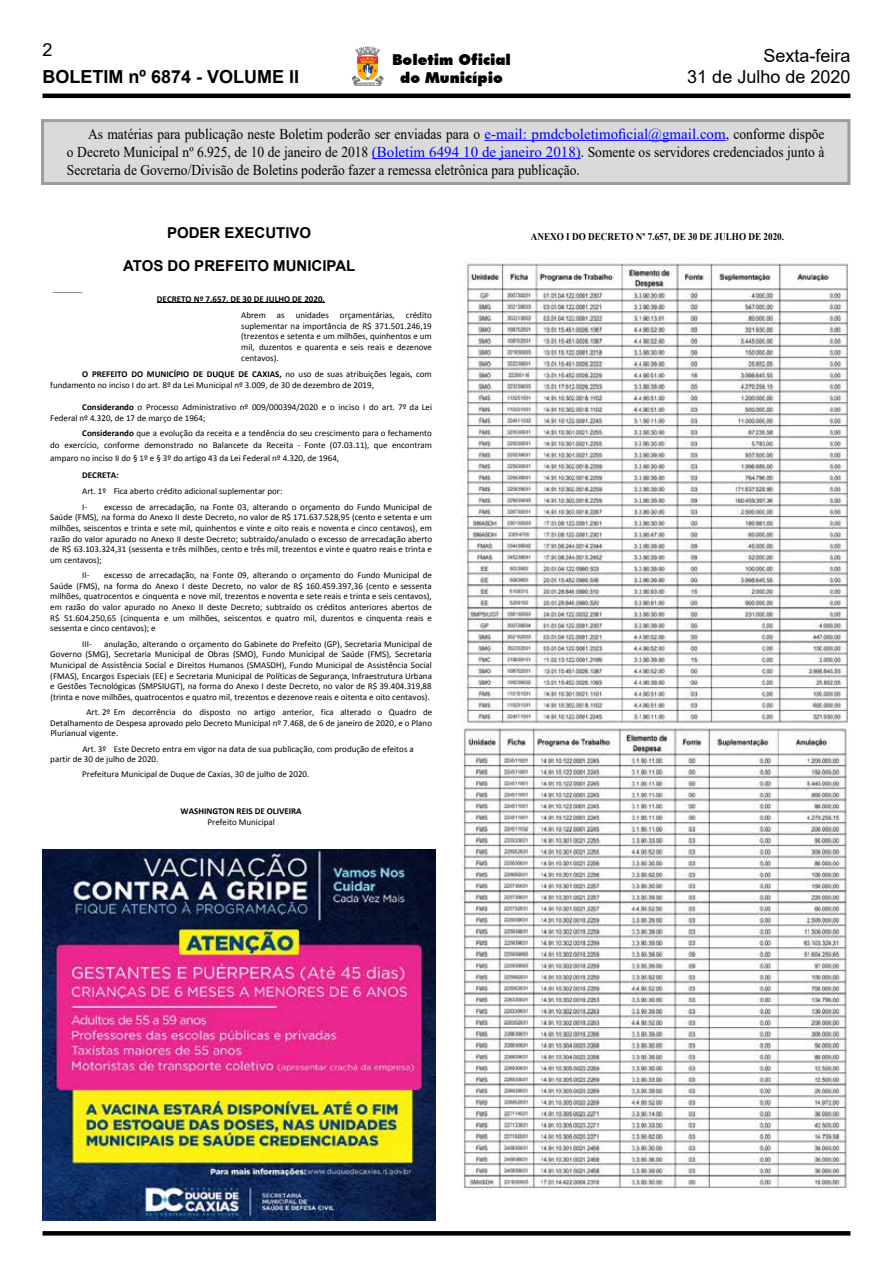
<style>
.page{position:relative;width:893px;height:1263px;background:#fff}
.page>*{position:absolute;margin:0;border:0;box-sizing:border-box;transform-origin:0 0}
.t1{font:18px/21.6px "Arial";color:#000;text-align:right}
.t2{font:700 18px "Arial";color:#000}
.t3{font:15px/18px "Times New Roman";color:#000;text-align:justify;scale:.9 1}
.t4{font:700 15px "Arial";color:#000}
.t5{font:900 15px/18px "Futura BT";color:#000;text-align:center}
.t6{font:700 10.2px "Times New Roman";color:#000;scale:.9 1}
.t7{font:9px/10.6px "Calibri";color:#000;text-align:justify}
.t8{font:700 9px "Calibri";color:#000}
.t9{font:9px/12.3px "Times New Roman";color:#000}
.s1{color:#00f}
.s2{font-weight:700}
</style>
<div class="page">
<hr style="left:43px;top:94px;width:807px;height:4px;background:#000">
<svg style="left:43px;top:1231px;width:807px;height:4px;background:#060606"></svg>
<svg style="left:352px;top:47px;width:32px;height:39px"></svg>
<div style="left:41px;top:119px;width:809px;height:66px;background:#dadada;border:3px solid #9d9d9c"></div>
<hr style="left:484px;top:140px;width:242px;height:1px;background:#00f">
<hr style="left:372px;top:158px;width:209px;height:1px;background:#00f">
<hr style="left:157px;top:302px;width:168px;height:1px;background:#000">
<img style="left:50px;top:292px;width:34px;height:2px">
<img style="left:460px;top:263px;width:388px;height:461px">
<svg style="left:460px;top:728px;width:388px;height:462px"></svg>
<img style="left:43px;top:850px;width:393px;height:370px">
<h1 class="t1" style="left:43px;top:38px;width:12px">2</h1>
<h1 class="t2" style="left:43px;top:64px;width:258px">BOLETIM nº 6874 - VOLUME II</h1>
<h2 class="t5" style="left:392px;top:50px;width:120px">Boletim Oficial do Município</h2>
<h1 class="t1" style="left:687px;top:44px;width:165px">Sexta-feira<br>31 de Julho de 2020</h1>
<p class="t3" style="left:67px;top:124px;width:843px;text-indent:21px">As matérias para publicação neste Boletim poderão ser enviadas para o <span class="s1">e-mail: pmdcboletimoficial@gmail.com</span>, conforme dispõe o Decreto Municipal nº 6.925, de 10 de janeiro de 2018 <span class="s1">(Boletim 6494 10 de janeiro 2018)</span>. Somente os servidores credenciados junto à Secretaria de Governo/Divisão de Boletins poderão fazer a remessa eletrônica para publicação.</p>
<h2 class="t4" style="left:167px;top:222px;width:146px">PODER EXECUTIVO</h2>
<h2 class="t4" style="left:123px;top:255px;width:234px">ATOS DO PREFEITO MUNICIPAL</h2>
<p class="t9" style="left:93px;top:253px;width:206px">ESTADO DO RIO DE JANEIRO<br>PREFEITURA MUNICIPAL DE DUQUE DE CAXIAS</p>
<p class="t8" style="left:157px;top:294px;width:170px">DECRETO Nº 7.657, DE 30 DE JULHO DE 2020.</p>
<p class="t7" style="left:241px;top:310px;width:192px">Abrem as unidades orçamentárias, crédito suplementar na importância de R$ 371.501.246,19 (trezentos e setenta e um milhões, quinhentos e um mil, duzentos e quarenta e seis reais e dezenove centavos).</p>
<p class="t7" style="left:50px;top:369px;width:383px;text-indent:32px"><span class="s2">O PREFEITO DO MUNICÍPIO DE DUQUE DE CAXIAS,</span> no uso de suas atribuições legais, com fundamento no inciso I do art. 8º da Lei Municipal nº 3.009, de 30 de dezembro de 2019,</p>
<p class="t7" style="left:50px;top:402px;width:383px;text-indent:32px"><span class="s2">Considerando</span> o Processo Administrativo nº 009/000394/2020 e o inciso I do art. 7º da Lei<br>Federal nº 4.320, de 17 de março de 1964;</p>
<p class="t7" style="left:50px;top:427px;width:383px;line-height:12.3px;text-indent:32px"><span class="s2">Considerando</span> que a evolução da receita e a tendência do seu crescimento para o fechamento do exercício, conforme demonstrado no Balancete da Receita - Fonte (07.03.11), que encontram amparo no inciso II do § 1º e § 3º do artigo 43 da Lei Federal nº 4.320, de 1964,</p>
<p class="t8" style="left:82px;top:470px;width:38px">DECRETA:</p>
<p class="t7" style="left:82px;top:484px;width:202px;line-height:15.1px">Art. 1º Fica aberto crédito adicional suplementar por:<br>I-</p>
<p class="t7" style="left:50px;top:501px;width:383px;text-indent:54px">excesso de arrecadação, na Fonte 03, alterando o orçamento do Fundo Municipal de Saúde (FMS), na forma do Anexo II deste Decreto, no valor de R$ 171.637.528,95 (cento e setenta e um milhões, seiscentos e trinta e sete mil, quinhentos e vinte e oito reais e noventa e cinco centavos), em razão do valor apurado no Anexo II deste Decreto; subtraído/anulado o excesso de arrecadação aberto de R$ 63.103.324,31 (sessenta e três milhões, cento e três mil, trezentos e vinte e quatro reais e trinta e um centavos);</p>
<p class="t7" style="left:82px;top:570px;width:9px">II-</p>
<p class="t7" style="left:50px;top:570px;width:383px;text-indent:54px">excesso de arrecadação, na Fonte 09, alterando o orçamento do Fundo Municipal de Saúde (FMS), na forma do Anexo I deste Decreto, no valor de R$ 160.459.397,36 (cento e sessenta milhões, quatrocentos e cinquenta e nove mil, trezentos e noventa e sete reais e trinta e seis centavos), em razão do valor apurado no Anexo II deste Decreto; subtraído os créditos anteriores abertos de R$ 51.604.250,65 (cinquenta e um milhões, seiscentos e quatro mil, duzentos e cinquenta reais e sessenta e cinco centavos); e</p>
<p class="t7" style="left:82px;top:638px;width:11px">III-</p>
<p class="t7" style="left:50px;top:638px;width:383px;text-indent:54px">anulação, alterando o orçamento do Gabinete do Prefeito (GP), Secretaria Municipal de Governo (SMG), Secretaria Municipal de Obras (SMO), Fundo Municipal de Saúde (FMS), Secretaria Municipal de Assistência Social e Direitos Humanos (SMASDH), Fundo Municipal de Assistência Social (FMAS), Encargos Especiais (EE) e Secretaria Municipal de Políticas de Segurança, Infraestrutura Urbana e Gestões Tecnológicas (SMPSIUGT), na forma do Anexo I deste Decreto, no valor de R$ 39.404.319,88 (trinta e nove milhões, quatrocentos e quatro mil, trezentos e dezenove reais e oitenta e oito centavos).</p>
<p class="t7" style="left:50px;top:707px;width:383px;text-indent:36px">Art. 2º Em decorrência do disposto no artigo anterior, fica alterado o Quadro de Detalhamento de Despesa aprovado pelo Decreto Municipal nº 7.468, de 6 de janeiro de 2020, e o Plano Plurianual vigente.</p>
<p class="t7" style="left:50px;top:743px;width:365px;text-indent:32px">Art. 3º Este Decreto entra em vigor na data de sua publicação, com produção de efeitos a partir de 30 de julho de 2020.</p>
<p class="t7" style="left:82px;top:769px;width:229px">Prefeitura Municipal de Duque de Caxias, 30 de julho de 2020.</p>
<p class="t8" style="left:181px;top:806px;width:123px">WASHINGTON REIS DE OLIVEIRA</p>
<p class="t7" style="left:208px;top:816px;width:69px">Prefeito Municipal</p>
<p class="t6" style="left:531px;top:230px;width:283px">ANEXO I DO DECRETO Nº 7.657, DE 30 DE JULHO DE 2020.</p>
</div>
